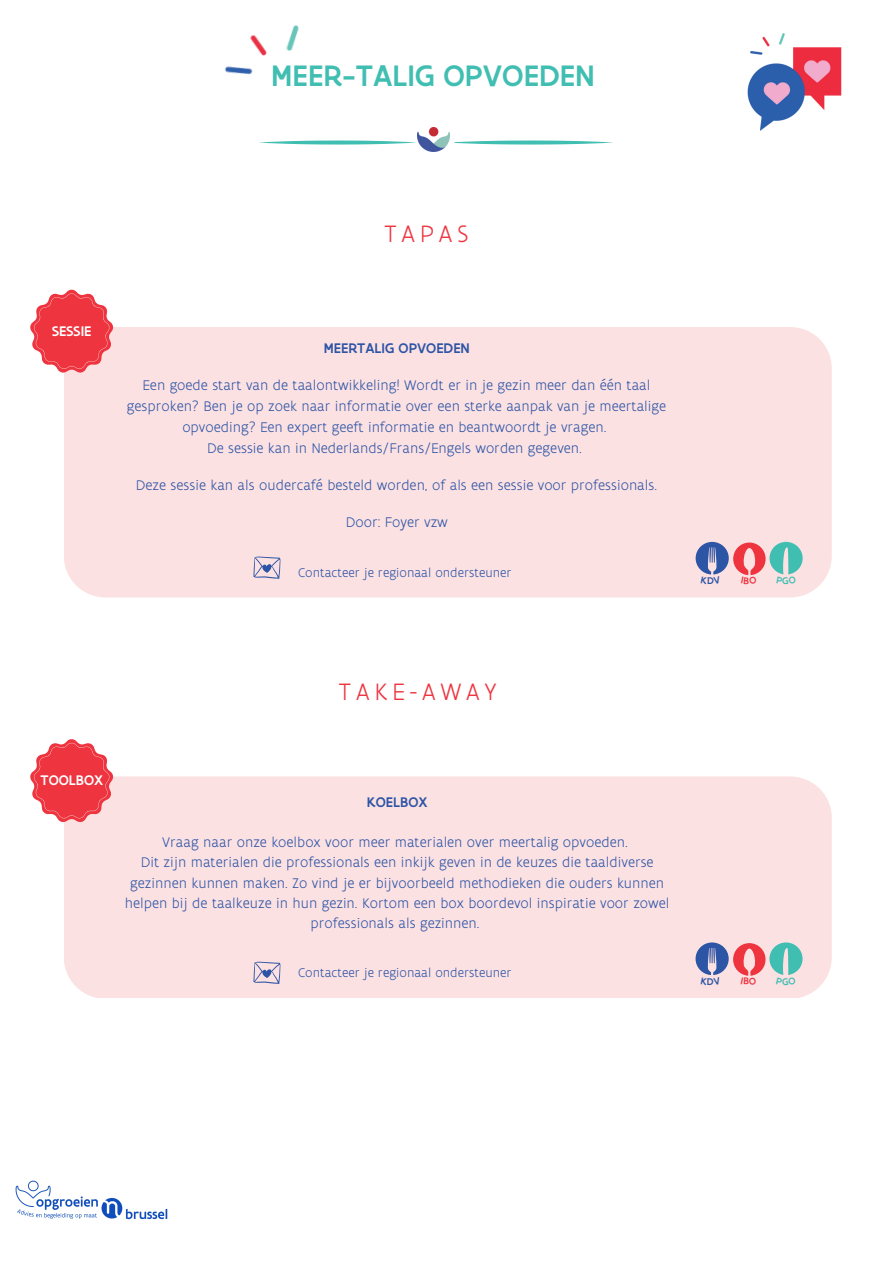
<style>
.page{position:relative;width:893px;height:1264px;background:#fff}
.page>*{position:absolute;margin:0;border:0;box-sizing:border-box;transform-origin:0 0}
.t1{font:500 31.8px "Flanders Art Sans";color:#41beb2}
.t2{font:300 25.5px "Flanders Art Sans";letter-spacing:.185em;color:#ee343f}
.t3{font:300 15px/20.2px "Flanders Art Sans";color:#2d55a5;text-align:center}
.t4{font:500 15px "Flanders Art Sans";color:#2d55a5}
.t5{font:500 15px "Flanders Art Sans";color:#fff}
.t6{font:300 13.5px "Flanders Art Sans";color:#2d55a5}
.t7{font:500 10.5px "Flanders Art Sans";color:#2d55a5}
</style>
<div class="page">
<img style="left:747px;top:33px;width:95px;height:98px">
<img style="left:224px;top:25px;width:75px;height:50px">
<svg style="left:259px;top:140px;width:354px;height:5px"></svg>
<div style="left:417px;top:117px;width:38px;height:38px;background:#fff;border-radius:50%"></div>
<img style="left:418px;top:128px;width:31px;height:23px">
<div style="left:64px;top:327px;width:767px;height:270px;background:#fce1e3"></div>
<svg style="left:253px;top:556px;width:27px;height:23px"></svg>
<div style="left:64px;top:776px;width:767px;height:222px;background:#fce1e3"></div>
<svg style="left:253px;top:961px;width:27px;height:23px"></svg>
<img style="left:15px;top:1180px;width:153px;height:40px">
<svg style="left:30px;top:289px;width:84px;height:84px"></svg>
<svg style="left:30px;top:739px;width:84px;height:83px"></svg>
<svg style="left:695px;top:542px;width:107px;height:42px;background:#baadba"></svg>
<svg style="left:695px;top:942px;width:107px;height:43px;background:#bcaebb"></svg>
<h1 class="t1" style="left:271px;top:56px;width:325px">MEER-TALIG OPVOEDEN</h1>
<p class="t5" style="left:52px;top:321px;width:41px">SESSIE</p>
<h2 class="t2" style="left:384px;top:218px;width:86px">TAPAS</h2>
<p class="t4" style="left:324px;top:338px;width:148px">MEERTALIG OPVOEDEN</p>
<p class="t3" style="left:127px;top:374px;width:540px;line-height:21px">Een goede start van de taalontwikkeling! Wordt er in je gezin meer dan één taal gesproken? Ben je op zoek naar informatie over een sterke aanpak van je meertalige opvoeding? Een expert geeft informatie en beantwoordt je vragen.<br>De sessie kan in Nederlands/Frans/Engels worden gegeven.</p>
<p class="t3" style="left:136px;top:474px;width:522px">Deze sessie kan als oudercafé besteld worden, of als een sessie voor professionals.</p>
<p class="t3" style="left:346px;top:511px;width:104px">Door: Foyer vzw</p>
<p class="t6" style="left:298px;top:564px;width:215px">Contacteer je regionaal ondersteuner</p>
<p class="t7" style="left:707px;top:574px;width:8px">D</p>
<h2 class="t2" style="left:338px;top:675px;width:160px">TAKE-AWAY</h2>
<p class="t5" style="left:40px;top:771px;width:64px">TOOLBOX</p>
<p class="t4" style="left:367px;top:792px;width:62px">KOELBOX</p>
<p class="t3" style="left:125px;top:831px;width:546px">Vraag naar onze koelbox voor meer materialen over meertalig opvoeden.<br>Dit zijn materialen die professionals een inkijk geven in de keuzes die taaldiverse gezinnen kunnen maken. Zo vind je er bijvoorbeeld methodieken die ouders kunnen helpen bij de taalkeuze in hun gezin. Kortom een box boordevol inspiratie voor zowel professionals als gezinnen.</p>
<p class="t6" style="left:298px;top:964px;width:215px">Contacteer je regionaal ondersteuner</p>
<p class="t7" style="left:707px;top:974px;width:8px">D</p>
</div>
